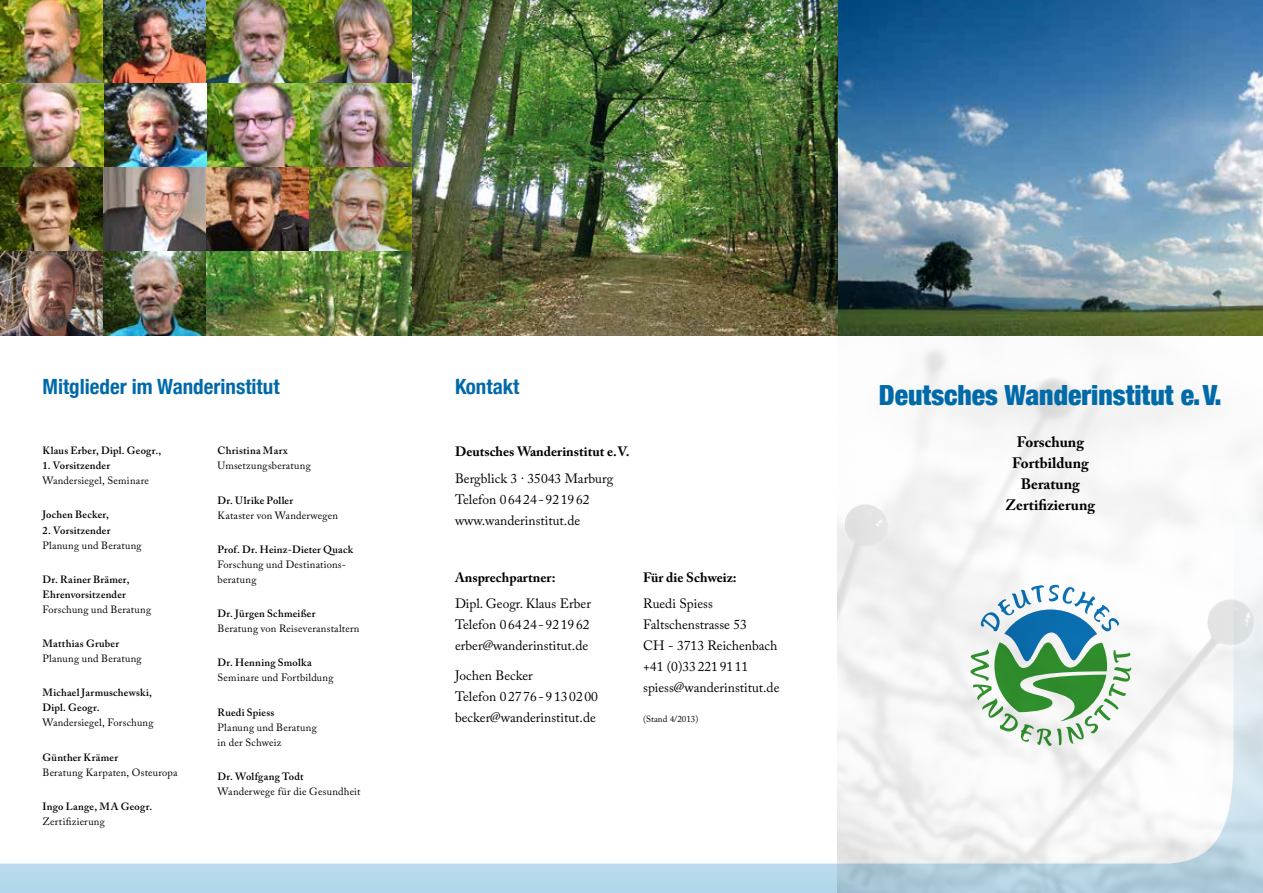
<style>
.page{position:relative;width:1263px;height:893px;background:#fff}
.page>*{position:absolute;margin:0;border:0;box-sizing:border-box;transform-origin:0 0}
.t1{font:900 condensed 27.75px "Helvetica Neue";color:#006aa9}
.t2{font:700 condensed 21px "Helvetica Neue";color:#006aa9}
.t3{font:700 15px/21px "Adobe Caslon Pro";color:#000;text-align:center}
.t4{font:13.5px/21px "Adobe Caslon Pro";color:#000}
.t5{font:700 13.5px "Adobe Caslon Pro";color:#000}
.t6{font:10.5px/15px "Adobe Caslon Pro";letter-spacing:.02em;color:#000}
.t7{font:600 10.5px/15px "Adobe Caslon Pro";letter-spacing:.02em;color:#000}
.t8{font:9px "Adobe Caslon Pro";color:#000}
</style>
<div class="page">
<svg style="left:0;top:521px;width:838px;height:372px"></svg>
<img style="left:838px;top:0;width:425px;height:893px">
<svg style="left:963px;top:578px;width:175px;height:171px"></svg>
<img style="left:0;top:0;width:838px;height:336px">
<img style="left:103px;top:0;width:103px;height:84px">
<img style="left:206px;top:0;width:103px;height:84px">
<img style="left:309px;top:0;width:103px;height:84px">
<img style="left:309px;top:84px;width:103px;height:84px">
<img style="left:206px;top:84px;width:103px;height:84px">
<img style="left:103px;top:84px;width:103px;height:84px">
<img style="left:0;top:84px;width:103px;height:84px">
<img style="left:0;top:168px;width:103px;height:84px">
<img style="left:103px;top:168px;width:103px;height:84px">
<img style="left:0;top:252px;width:103px;height:84px">
<img style="left:206px;top:168px;width:103px;height:84px">
<img style="left:103px;top:252px;width:103px;height:84px">
<img style="left:309px;top:168px;width:103px;height:84px">
<img style="left:206px;top:252px;width:206px;height:84px">
<h2 class="t2" style="left:43px;top:369px;width:239px">Mitglieder im Wanderinstitut</h2>
<h1 class="t1" style="left:879px;top:373px;width:344px">Deutsches Wanderinstitut e.V.</h1>
<h3 class="t3" style="left:1005px;top:432px;width:91px">Forschung<br>Fortbildung<br>Beratung<br>Zertifizierung</h3>
<h2 class="t2" style="left:455px;top:369px;width:66px">Kontakt</h2>
<p class="t5" style="left:455px;top:444px;width:176px">Deutsches Wanderinstitut e.V.</p>
<p class="t4" style="left:455px;top:468px;width:160px">Bergblick 3 · 35043 Marburg<br>Telefon 06424-921962 www.wanderinstitut.de</p>
<p class="t7" style="left:43px;top:443px;width:120px">Klaus Erber, Dipl. Geogr.,</p>
<p class="t7" style="left:43px;top:458px;width:69px">1. Vorsitzender</p>
<p class="t6" style="left:43px;top:473px;width:108px">Wandersiegel, Seminare</p>
<p class="t7" style="left:43px;top:507px;width:68px">Jochen Becker,</p>
<p class="t7" style="left:43px;top:522px;width:69px">2. Vorsitzender</p>
<p class="t6" style="left:43px;top:537px;width:101px">Planung und Beratung</p>
<p class="t7" style="left:43px;top:572px;width:88px">Dr. Rainer Brämer,<br>Ehrenvorsitzender</p>
<p class="t6" style="left:43px;top:602px;width:110px">Forschung und Beratung</p>
<p class="t7" style="left:43px;top:636px;width:78px">Matthias Gruber</p>
<p class="t6" style="left:43px;top:651px;width:101px">Planung und Beratung</p>
<p class="t7" style="left:43px;top:685px;width:111px">Michael Jarmuschewski,<br>Dipl. Geogr.</p>
<p class="t6" style="left:43px;top:715px;width:113px">Wandersiegel, Forschung</p>
<p class="t7" style="left:43px;top:749px;width:77px">Günther Krämer</p>
<p class="t6" style="left:43px;top:764px;width:137px">Beratung Karpaten, Osteuropa</p>
<p class="t7" style="left:43px;top:799px;width:111px">Ingo Lange, MA Geogr.</p>
<p class="t6" style="left:43px;top:814px;width:64px">Zertifizierung</p>
<p class="t7" style="left:218px;top:443px;width:72px">Christina Marx</p>
<p class="t6" style="left:218px;top:458px;width:95px">Umsetzungsberatung</p>
<p class="t7" style="left:218px;top:492px;width:77px">Dr. Ulrike Poller</p>
<p class="t6" style="left:218px;top:507px;width:122px">Kataster von Wanderwegen</p>
<p class="t7" style="left:218px;top:542px;width:137px">Prof. Dr. Heinz-Dieter Quack</p>
<p class="t6" style="left:218px;top:557px;width:130px">Forschung und Destinations&shy;beratung</p>
<p class="t7" style="left:218px;top:606px;width:99px">Dr. Jürgen Schmeißer</p>
<p class="t6" style="left:218px;top:621px;width:143px">Beratung von Reiseveranstaltern</p>
<p class="t7" style="left:218px;top:655px;width:96px">Dr. Henning Smolka</p>
<p class="t6" style="left:218px;top:670px;width:117px">Seminare und Fortbildung</p>
<p class="t7" style="left:218px;top:704px;width:58px">Ruedi Spiess</p>
<p class="t6" style="left:218px;top:719px;width:101px">Planung und Beratung in der Schweiz</p>
<p class="t7" style="left:218px;top:769px;width:88px">Dr. Wolfgang Todt</p>
<p class="t6" style="left:218px;top:784px;width:144px">Wanderwege für die Gesundheit</p>
<p class="t5" style="left:455px;top:569px;width:102px">Ansprechpartner:</p>
<p class="t4" style="left:455px;top:593px;width:137px;text-align:justify">Dipl. Geogr. Klaus Erber Telefon 06424-921962 erber@wanderinstitut.de</p>
<p class="t4" style="left:455px;top:665px;width:144px">Jochen Becker<br>Telefon 02776-9130200 becker@wanderinstitut.de</p>
<p class="t5" style="left:643px;top:569px;width:95px">Für die Schweiz:</p>
<p class="t4" style="left:643px;top:593px;width:138px">Ruedi Spiess<br>Faltschenstrasse 53<br>CH - 3713 Reichenbach +41 (0)332219111 spiess@wanderinstitut.de</p>
<p class="t8" style="left:643px;top:713px;width:57px">(Stand 4/2013)</p>
</div>
